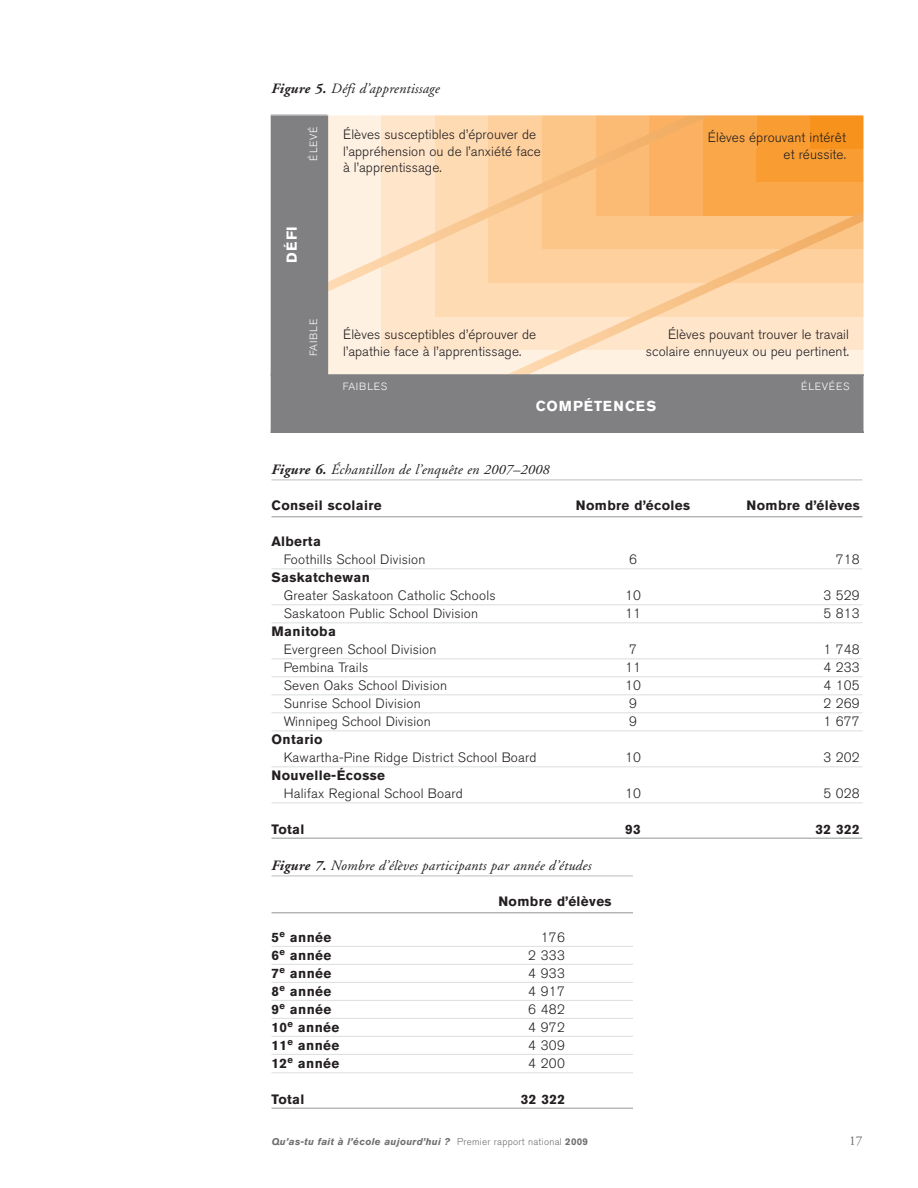
<style>
.page{position:relative;width:918px;height:1188px;background:#fff}
.page>*{position:absolute;margin:0;border:0;box-sizing:border-box;transform-origin:0 0}
.t1{font:700 14.4px "Akzidenz Grotesk BE";letter-spacing:.055em;color:#fff}
.t2{font:italic 14.25px "Adobe Garamond";letter-spacing:.015em;color:#231f20}
.t3{font:300 13.5px/16.5px "Akzidenz Grotesk BE";letter-spacing:.015em;color:#231f20}
.t4{font:700 13.5px "Akzidenz Grotesk BE";letter-spacing:.03em;color:#231f20}
.t5{font:13.5px "Adobe Garamond";color:#6d6e70}
.t6{font:300 10.5px "Akzidenz Grotesk BE";letter-spacing:.06em;color:#fff}
.t7{font:italic 700 9.75px "Akzidenz Grotesk BE";letter-spacing:.03em;color:#6d6e70}
.s1{font-weight:700}
.s2{font-weight:300;font-style:normal}
.s3{font-style:normal}
</style>
<div class="page">
<hr style="left:272px;top:480px;width:590px;height:1px;background:#bbbdc0">
<hr style="left:272px;top:516px;width:590px;height:1px;background:#939598">
<hr style="left:272px;top:568px;width:590px;height:1px;background:#dcddde">
<hr style="left:272px;top:604px;width:590px;height:1px;background:#dcddde">
<hr style="left:272px;top:622px;width:590px;height:1px;background:#dcddde">
<hr style="left:272px;top:658px;width:590px;height:1px;background:#dcddde">
<hr style="left:272px;top:676px;width:590px;height:1px;background:#dcddde">
<hr style="left:272px;top:694px;width:590px;height:1px;background:#dcddde">
<hr style="left:272px;top:712px;width:590px;height:1px;background:#dcddde">
<hr style="left:272px;top:730px;width:590px;height:1px;background:#dcddde">
<hr style="left:272px;top:766px;width:590px;height:1px;background:#dcddde">
<hr style="left:272px;top:802px;width:590px;height:1px;background:#dcddde">
<hr style="left:272px;top:838px;width:590px;height:1px;background:#939598">
<hr style="left:272px;top:876px;width:361px;height:1px;background:#bbbdc0">
<hr style="left:272px;top:912px;width:361px;height:1px;background:#939598">
<hr style="left:272px;top:946px;width:361px;height:1px;background:#dcddde">
<hr style="left:272px;top:964px;width:361px;height:1px;background:#dcddde">
<hr style="left:272px;top:982px;width:361px;height:1px;background:#dcddde">
<hr style="left:272px;top:1000px;width:361px;height:1px;background:#dcddde">
<hr style="left:272px;top:1018px;width:361px;height:1px;background:#dcddde">
<hr style="left:272px;top:1036px;width:361px;height:1px;background:#dcddde">
<hr style="left:272px;top:1054px;width:361px;height:1px;background:#dcddde">
<hr style="left:272px;top:1072px;width:361px;height:1px;background:#dcddde">
<hr style="left:272px;top:1108px;width:361px;height:1px;background:#939598">
<svg style="left:328px;top:116px;width:536px;height:258px;background:#fdd2a3"></svg>
<div style="left:271px;top:115px;width:28px;height:260px;background:#808083"></div>
<div style="left:299px;top:115px;width:28px;height:260px;background:#808083"></div>
<div style="left:271px;top:375px;width:28px;height:57px;background:#808083"></div>
<div style="left:299px;top:375px;width:28px;height:54px;background:#808083"></div>
<div style="left:327px;top:375px;width:537px;height:57px;background:#808083"></div>
<hr style="left:299px;top:429px;width:28px;height:4px;background:#808083">
<hr style="left:327px;top:115px;width:1px;height:318px;background:#808083">
<hr style="left:271px;top:115px;width:593px;height:1px;background:#fff">
<hr style="left:271px;top:374px;width:593px;height:2px;background:#808083">
<hr style="left:271px;top:431px;width:593px;height:2px;background:#808083">
<p class="t2" style="left:271px;top:83px;width:170px"><span class="s1">Figure 5.</span> Défi d’apprentissage</p>
<p class="t6" style="left:310px;top:161px;width:36px;rotate:-90deg">ÉLEVÉ</p>
<p class="t3" style="left:343px;top:128px;width:199px">Élèves susceptibles d’éprouver de l’appréhension ou de l’anxiété face à l’apprentissage.</p>
<p class="t3" style="left:708px;top:131px;width:139px;text-align:right">Élèves éprouvant intérêt et réussite.</p>
<p class="t1" style="left:287px;top:263px;width:39px;rotate:-90deg">DÉFI</p>
<p class="t6" style="left:310px;top:356px;width:39px;rotate:-90deg">FAIBLE</p>
<p class="t3" style="left:343px;top:328px;width:195px">Élèves susceptibles d’éprouver de l’apathie face à l’apprentissage.</p>
<p class="t3" style="left:646px;top:328px;width:205px;text-align:right">Élèves pouvant trouver le travail scolaire ennuyeux ou peu pertinent.</p>
<p class="t6" style="left:343px;top:382px;width:46px">FAIBLES</p>
<p class="t6" style="left:801px;top:382px;width:50px">ÉLEVÉES</p>
<p class="t1" style="left:536px;top:401px;width:122px">COMPÉTENCES</p>
<p class="t2" style="left:271px;top:464px;width:280px"><span class="s1">Figure 6.</span> Échantillon de l’enquête en 2007–2008</p>
<p class="t4" style="left:271px;top:500px;width:112px">Conseil scolaire</p>
<p class="t4" style="left:576px;top:500px;width:116px">Nombre d’écoles</p>
<p class="t4" style="left:747px;top:500px;width:115px">Nombre d’élèves</p>
<p class="t4" style="left:271px;top:536px;width:51px">Alberta</p>
<p class="t3" style="left:284px;top:552px;width:143px">Foothills School Division</p>
<p class="t3" style="left:629px;top:552px;width:9px">6</p>
<p class="t3" style="left:836px;top:552px;width:26px">718</p>
<p class="t4" style="left:272px;top:572px;width:100px">Saskatchewan</p>
<p class="t3" style="left:284px;top:588px;width:213px">Greater Saskatoon Catholic Schools</p>
<p class="t3" style="left:625px;top:588px;width:17px">10</p>
<p class="t3" style="left:824px;top:588px;width:38px">3 529</p>
<p class="t3" style="left:284px;top:606px;width:196px">Saskatoon Public School Division</p>
<p class="t3" style="left:625px;top:606px;width:17px">11</p>
<p class="t3" style="left:824px;top:606px;width:38px">5 813</p>
<p class="t4" style="left:272px;top:626px;width:66px">Manitoba</p>
<p class="t3" style="left:284px;top:642px;width:154px">Evergreen School Division</p>
<p class="t3" style="left:629px;top:642px;width:9px">7</p>
<p class="t3" style="left:824px;top:642px;width:38px">1 748</p>
<p class="t3" style="left:284px;top:660px;width:86px">Pembina Trails</p>
<p class="t3" style="left:625px;top:660px;width:17px">11</p>
<p class="t3" style="left:824px;top:660px;width:38px">4 233</p>
<p class="t3" style="left:284px;top:678px;width:165px">Seven Oaks School Division</p>
<p class="t3" style="left:625px;top:678px;width:17px">10</p>
<p class="t3" style="left:824px;top:678px;width:38px">4 105</p>
<p class="t3" style="left:284px;top:696px;width:139px">Sunrise School Division</p>
<p class="t3" style="left:629px;top:696px;width:9px">9</p>
<p class="t3" style="left:824px;top:696px;width:38px">2 269</p>
<p class="t3" style="left:284px;top:714px;width:149px">Winnipeg School Division</p>
<p class="t3" style="left:629px;top:714px;width:9px">9</p>
<p class="t3" style="left:824px;top:714px;width:38px">1 677</p>
<p class="t4" style="left:272px;top:734px;width:53px">Ontario</p>
<p class="t3" style="left:284px;top:750px;width:254px">Kawartha-Pine Ridge District School Board</p>
<p class="t3" style="left:625px;top:750px;width:17px">10</p>
<p class="t3" style="left:824px;top:750px;width:38px">3 202</p>
<p class="t4" style="left:272px;top:770px;width:115px">Nouvelle-Écosse</p>
<p class="t3" style="left:284px;top:786px;width:181px">Halifax Regional School Board</p>
<p class="t3" style="left:625px;top:786px;width:17px">10</p>
<p class="t3" style="left:824px;top:786px;width:38px">5 028</p>
<p class="t4" style="left:271px;top:824px;width:35px">Total</p>
<p class="t4" style="left:625px;top:824px;width:17px">93</p>
<p class="t4" style="left:816px;top:824px;width:46px">32 322</p>
<p class="t2" style="left:271px;top:860px;width:321px"><span class="s1">Figure 7.</span> Nombre d’élèves participants par année d’études</p>
<p class="t4" style="left:498px;top:896px;width:115px">Nombre d’élèves</p>
<p class="t4" style="left:271px;top:932px;width:61px">5<sup>e</sup> année</p>
<p class="t3" style="left:541px;top:930px;width:26px">176</p>
<p class="t4" style="left:271px;top:950px;width:61px">6<sup>e</sup> année</p>
<p class="t3" style="left:528px;top:948px;width:38px">2 333</p>
<p class="t4" style="left:271px;top:968px;width:61px">7<sup>e</sup> année</p>
<p class="t3" style="left:528px;top:966px;width:38px">4 933</p>
<p class="t4" style="left:271px;top:986px;width:61px">8<sup>e</sup> année</p>
<p class="t3" style="left:528px;top:984px;width:38px">4 917</p>
<p class="t4" style="left:271px;top:1004px;width:61px">9<sup>e</sup> année</p>
<p class="t3" style="left:528px;top:1002px;width:38px">6 482</p>
<p class="t4" style="left:271px;top:1022px;width:69px">10<sup>e</sup> année</p>
<p class="t3" style="left:528px;top:1020px;width:38px">4 972</p>
<p class="t4" style="left:271px;top:1040px;width:69px">11<sup>e</sup> année</p>
<p class="t3" style="left:528px;top:1038px;width:38px">4 309</p>
<p class="t4" style="left:271px;top:1058px;width:69px">12<sup>e</sup> année</p>
<p class="t3" style="left:528px;top:1056px;width:38px">4 200</p>
<p class="t4" style="left:271px;top:1094px;width:35px">Total</p>
<p class="t4" style="left:521px;top:1094px;width:46px">32 322</p>
<p class="t7" style="left:272px;top:1138px;width:318px">Qu’as-tu fait à l’école aujourd’hui ? <span class="s2">Premier rapport national</span> <span class="s3">2009</span></p>
<p class="t5" style="left:849px;top:1136px;width:15px">17</p>
</div>
